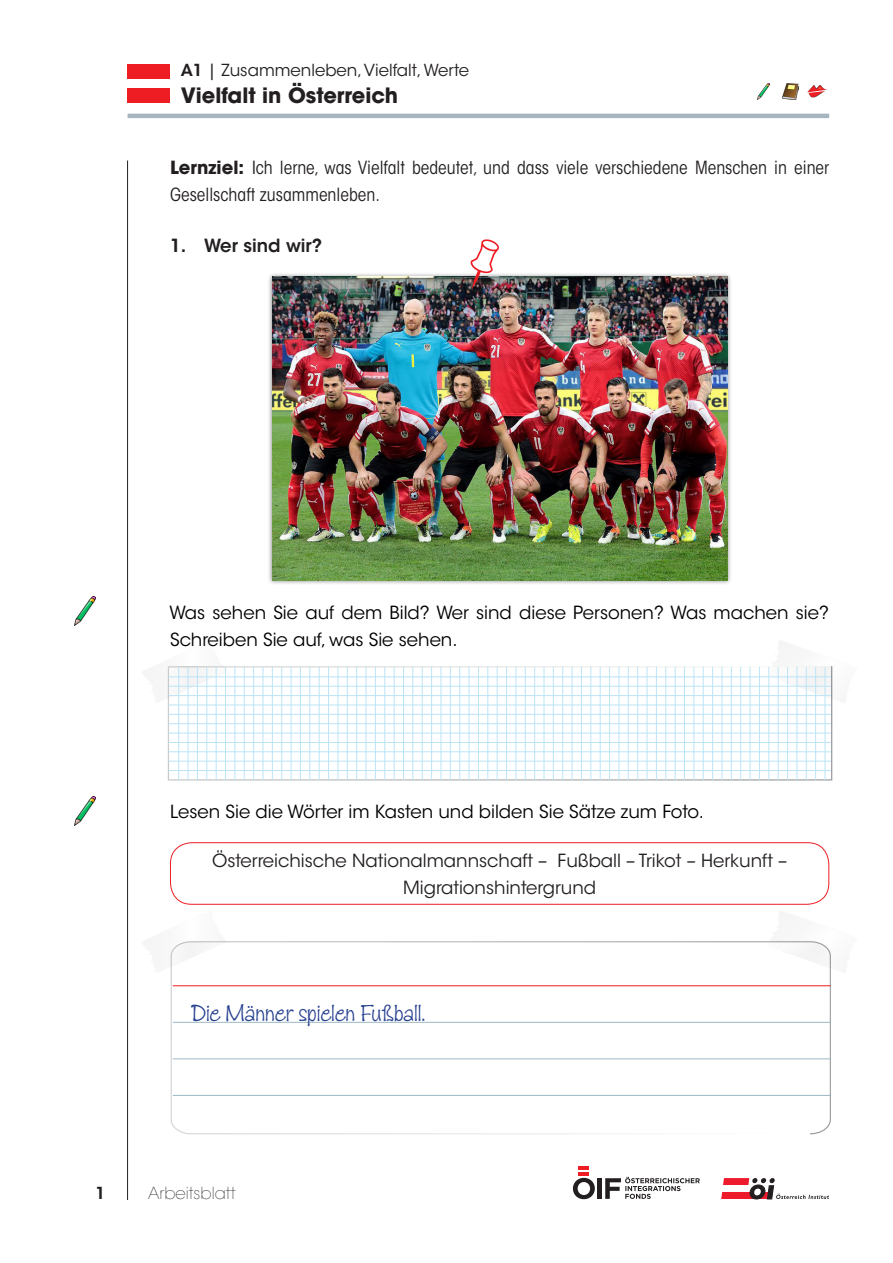
<style>
.page{position:relative;width:893px;height:1263px;background:#fff}
.page>*{position:absolute;margin:0;border:0;box-sizing:border-box;transform-origin:0 0}
.t1{font:24px "Zipty Do Std";color:#253f8e}
.t2{font:700 21px "ITC Avant Garde Std";color:#231f20}
.t3{font:18px/27px "ITC Avant Garde Std";color:#000}
.t4{font:condensed 18px/27px "ITC Avant Garde Std";color:#231f20}
.t5{font:18px/27px "ITC Avant Garde Std";color:#231f20;text-align:center}
.t6{font:600 18px "ITC Avant Garde Std";color:#231f20}
.t7{font:16.5px "ITC Avant Garde Std";color:#231f20}
.t8{font:200 16.5px "ITC Avant Garde Std";color:#231f20}
.t9{font:600 16.5px "ITC Avant Garde Std";color:#231f20}
.s1{font-weight:600}
.s2{font-weight:700;font-stretch:normal}
</style>
<div class="page">
<svg style="left:573px;top:1178px;width:22px;height:21px"></svg>
<div style="left:597px;top:1178px;width:5px;height:21px;background:#231f20"></div>
<hr style="left:578px;top:1172px;width:11px;height:4px;background:#ee1d23">
<hr style="left:578px;top:1166px;width:11px;height:4px;background:#ee1d23">
<svg style="left:605px;top:1177px;width:95px;height:22px"></svg>
<hr style="left:128px;top:114px;width:701px;height:4px;background:#a7b6be">
<hr style="left:127px;top:161px;width:1px;height:1039px;background:#231f20">
<svg style="left:721px;top:1178px;width:108px;height:21px"></svg>
<div style="left:128px;top:88px;width:42px;height:15px;background:#ee1d23"></div>
<div style="left:128px;top:64px;width:42px;height:14px;background:#ee1d23"></div>
<div style="left:170px;top:842px;width:659px;height:63px;border:1px solid #ee1d23;border-radius:21px"></div>
<div style="left:267px;top:272px;width:465px;height:313px;background:#231f20;opacity:.5"></div>
<img style="left:272px;top:277px;width:455px;height:303px">
<img style="left:75px;top:596px;width:21px;height:29px">
<svg style="left:168px;top:666px;width:664px;height:114px"></svg>
<svg style="left:143px;top:666px;width:83px;height:38px"></svg>
<svg style="left:766px;top:641px;width:67px;height:63px"></svg>
<hr style="left:168px;top:742px;width:663px;height:1px;background:#bbe5f7">
<hr style="left:168px;top:751px;width:663px;height:1px;background:#bbe5f7">
<hr style="left:168px;top:761px;width:663px;height:1px;background:#bbe5f7">
<hr style="left:168px;top:770px;width:663px;height:1px;background:#bbe5f7">
<hr style="left:168px;top:733px;width:663px;height:1px;background:#bbe5f7">
<hr style="left:168px;top:723px;width:663px;height:1px;background:#bbe5f7">
<hr style="left:168px;top:714px;width:663px;height:1px;background:#bbe5f7">
<hr style="left:168px;top:704px;width:663px;height:1px;background:#bbe5f7">
<hr style="left:168px;top:695px;width:663px;height:1px;background:#bbe5f7">
<hr style="left:168px;top:686px;width:663px;height:1px;background:#bbe5f7">
<hr style="left:168px;top:676px;width:663px;height:1px;background:#bbe5f7">
<hr style="left:178px;top:667px;width:1px;height:113px;background:#bbe5f7">
<hr style="left:188px;top:667px;width:1px;height:113px;background:#bbe5f7">
<hr style="left:197px;top:667px;width:1px;height:113px;background:#bbe5f7">
<hr style="left:206px;top:667px;width:1px;height:113px;background:#bbe5f7">
<hr style="left:216px;top:667px;width:1px;height:113px;background:#bbe5f7">
<hr style="left:225px;top:667px;width:1px;height:113px;background:#bbe5f7">
<hr style="left:235px;top:667px;width:1px;height:113px;background:#bbe5f7">
<hr style="left:244px;top:667px;width:1px;height:113px;background:#bbe5f7">
<hr style="left:253px;top:667px;width:1px;height:113px;background:#bbe5f7">
<hr style="left:263px;top:667px;width:1px;height:113px;background:#bbe5f7">
<hr style="left:272px;top:667px;width:1px;height:113px;background:#bbe5f7">
<hr style="left:281px;top:667px;width:1px;height:113px;background:#bbe5f7">
<hr style="left:291px;top:667px;width:1px;height:113px;background:#bbe5f7">
<hr style="left:300px;top:667px;width:1px;height:113px;background:#bbe5f7">
<hr style="left:309px;top:667px;width:1px;height:113px;background:#bbe5f7">
<hr style="left:319px;top:667px;width:1px;height:113px;background:#bbe5f7">
<hr style="left:328px;top:667px;width:1px;height:113px;background:#bbe5f7">
<hr style="left:338px;top:667px;width:1px;height:113px;background:#bbe5f7">
<hr style="left:347px;top:667px;width:1px;height:113px;background:#bbe5f7">
<hr style="left:356px;top:667px;width:1px;height:113px;background:#bbe5f7">
<hr style="left:366px;top:667px;width:1px;height:113px;background:#bbe5f7">
<hr style="left:375px;top:667px;width:1px;height:113px;background:#bbe5f7">
<hr style="left:384px;top:667px;width:1px;height:113px;background:#bbe5f7">
<hr style="left:394px;top:667px;width:1px;height:113px;background:#bbe5f7">
<hr style="left:403px;top:667px;width:1px;height:113px;background:#bbe5f7">
<hr style="left:413px;top:667px;width:1px;height:113px;background:#bbe5f7">
<hr style="left:422px;top:667px;width:1px;height:113px;background:#bbe5f7">
<hr style="left:431px;top:667px;width:1px;height:113px;background:#bbe5f7">
<hr style="left:441px;top:667px;width:1px;height:113px;background:#bbe5f7">
<hr style="left:450px;top:667px;width:1px;height:113px;background:#bbe5f7">
<hr style="left:459px;top:667px;width:1px;height:113px;background:#bbe5f7">
<hr style="left:469px;top:667px;width:1px;height:113px;background:#bbe5f7">
<hr style="left:478px;top:667px;width:1px;height:113px;background:#bbe5f7">
<hr style="left:487px;top:667px;width:1px;height:113px;background:#bbe5f7">
<hr style="left:497px;top:667px;width:1px;height:113px;background:#bbe5f7">
<hr style="left:506px;top:667px;width:1px;height:113px;background:#bbe5f7">
<hr style="left:516px;top:667px;width:1px;height:113px;background:#bbe5f7">
<hr style="left:525px;top:667px;width:1px;height:113px;background:#bbe5f7">
<hr style="left:534px;top:667px;width:1px;height:113px;background:#bbe5f7">
<hr style="left:544px;top:667px;width:1px;height:113px;background:#bbe5f7">
<hr style="left:553px;top:667px;width:1px;height:113px;background:#bbe5f7">
<hr style="left:562px;top:667px;width:1px;height:113px;background:#bbe5f7">
<hr style="left:572px;top:667px;width:1px;height:113px;background:#bbe5f7">
<hr style="left:581px;top:667px;width:1px;height:113px;background:#bbe5f7">
<hr style="left:590px;top:667px;width:1px;height:113px;background:#bbe5f7">
<hr style="left:600px;top:667px;width:1px;height:113px;background:#bbe5f7">
<hr style="left:609px;top:667px;width:1px;height:113px;background:#bbe5f7">
<hr style="left:619px;top:667px;width:1px;height:113px;background:#bbe5f7">
<hr style="left:628px;top:667px;width:1px;height:113px;background:#bbe5f7">
<hr style="left:637px;top:667px;width:1px;height:113px;background:#bbe5f7">
<hr style="left:647px;top:667px;width:1px;height:113px;background:#bbe5f7">
<hr style="left:656px;top:667px;width:1px;height:113px;background:#bbe5f7">
<hr style="left:665px;top:667px;width:1px;height:113px;background:#bbe5f7">
<hr style="left:675px;top:667px;width:1px;height:113px;background:#bbe5f7">
<hr style="left:684px;top:667px;width:1px;height:113px;background:#bbe5f7">
<hr style="left:694px;top:667px;width:1px;height:113px;background:#bbe5f7">
<hr style="left:703px;top:667px;width:1px;height:113px;background:#bbe5f7">
<hr style="left:712px;top:667px;width:1px;height:113px;background:#bbe5f7">
<hr style="left:722px;top:667px;width:1px;height:113px;background:#bbe5f7">
<hr style="left:731px;top:667px;width:1px;height:113px;background:#bbe5f7">
<hr style="left:740px;top:667px;width:1px;height:113px;background:#bbe5f7">
<hr style="left:750px;top:667px;width:1px;height:113px;background:#bbe5f7">
<hr style="left:759px;top:667px;width:1px;height:113px;background:#bbe5f7">
<hr style="left:768px;top:667px;width:1px;height:113px;background:#bbe5f7">
<hr style="left:778px;top:667px;width:1px;height:113px;background:#bbe5f7">
<hr style="left:787px;top:667px;width:1px;height:113px;background:#bbe5f7">
<hr style="left:797px;top:667px;width:1px;height:113px;background:#bbe5f7">
<hr style="left:806px;top:667px;width:1px;height:113px;background:#bbe5f7">
<hr style="left:815px;top:667px;width:1px;height:113px;background:#bbe5f7">
<hr style="left:825px;top:667px;width:1px;height:113px;background:#bbe5f7">
<img style="left:75px;top:796px;width:21px;height:29px">
<svg style="left:171px;top:941px;width:660px;height:193px"></svg>
<hr style="left:173px;top:985px;width:658px;height:1px;background:#ee1d23">
<hr style="left:173px;top:1022px;width:658px;height:1px;background:#9db8c4">
<hr style="left:173px;top:1058px;width:658px;height:1px;background:#9db8c4">
<hr style="left:173px;top:1095px;width:658px;height:1px;background:#9db8c4">
<svg style="left:143px;top:941px;width:83px;height:33px"></svg>
<svg style="left:767px;top:911px;width:64px;height:63px"></svg>
<img style="left:758px;top:83px;width:11px;height:16px">
<img style="left:783px;top:83px;width:15px;height:16px">
<svg style="left:807px;top:85px;width:21px;height:13px"></svg>
<svg style="left:470px;top:239px;width:29px;height:50px"></svg>
<p class="t7" style="left:181px;top:60px;width:290px"><span class="s1">A1</span> | Zusammenleben, Vielfalt, Werte</p>
<p class="t2" style="left:181px;top:81px;width:219px">Vielfalt in Österreich</p>
<p class="t4" style="left:170px;top:154px;width:661px"><span class="s2">Lernziel:</span> Ich lerne, was Vielfalt bedeutet, und dass viele verschiedene Menschen in einer<br>Gesellschaft zusammenleben.</p>
<p class="t6" style="left:170px;top:234px;width:154px">1. Wer sind wir?</p>
<p class="t3" style="left:169px;top:599px;width:661px">Was sehen Sie auf dem Bild? Wer sind diese Personen? Was machen sie?<br>Schreiben Sie auf, was Sie sehen.</p>
<p class="t3" style="left:170px;top:799px;width:535px">Lesen Sie die Wörter im Kasten und bilden Sie Sätze zum Foto.</p>
<p class="t5" style="left:212px;top:847px;width:577px">Österreichische Nationalmannschaft – Fußball – Trikot – Herkunft –<br>Migrationshintergrund</p>
<h1 class="t1" style="left:191px;top:999px;width:235px">Die Männer spielen Fußball.</h1>
<p class="t9" style="left:96px;top:1182px;width:11px">1</p>
<p class="t8" style="left:148px;top:1183px;width:89px">Arbeitsblatt</p>
</div>
